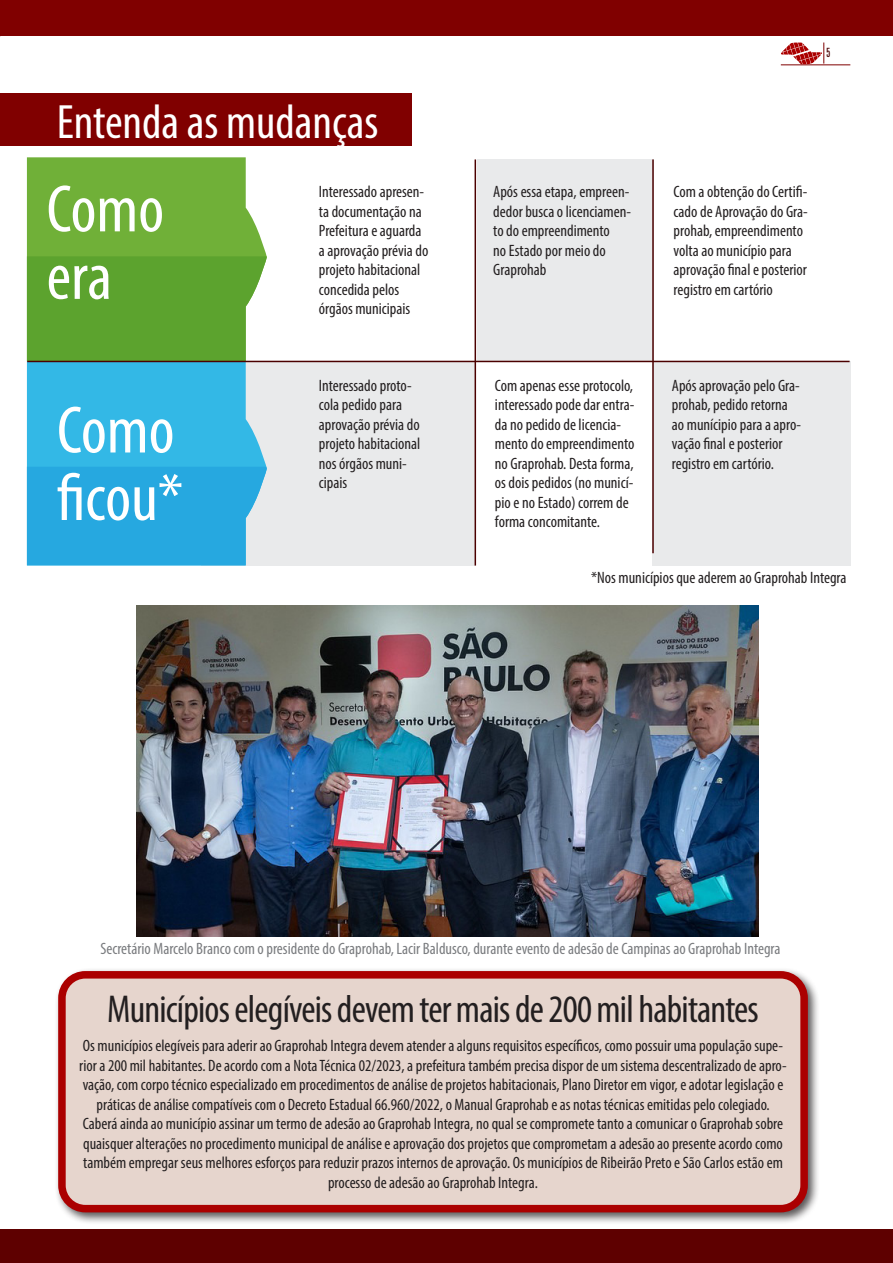
<style>
.page{position:relative;width:893px;height:1263px;background:#fff}
.page>*{position:absolute;margin:0;border:0;box-sizing:border-box;transform-origin:0 0}
.t1{font:condensed 67.5px "Myriad Pro";color:#fff}
.t2{font:condensed 48.45px "Myriad Pro";color:#fff}
.t3{font:condensed 39px "Myriad Pro";letter-spacing:-.02em;color:#231f20}
.t4{font:condensed 16.5px/19.5px "Myriad Pro";color:#231f20}
.t5{font:condensed 16.5px "Myriad Pro";color:#7a7c7f}
.t6{font:10.5px "Antonio";color:#4b0000}
</style>
<div class="page">
<div style="left:0;top:1229px;width:893px;height:34px;background:#5e0000"></div>
<div style="left:0;top:0;width:893px;height:36px;background:#800000"></div>
<div style="left:477px;top:159px;width:176px;height:203px;background:#e9eaeb"></div>
<div style="left:201px;top:361px;width:273px;height:205px;background:#e9eaeb"></div>
<div style="left:652px;top:361px;width:198px;height:205px;background:#e9eaeb"></div>
<div style="left:27px;top:157px;width:240px;height:99px;background:#70b038"></div>
<div style="left:27px;top:256px;width:240px;height:105px;background:#5ca32e"></div>
<div style="left:27px;top:362px;width:240px;height:105px;background:#33b8e6"></div>
<div style="left:27px;top:467px;width:240px;height:98px;background:#26a8e0"></div>
<div style="left:0;top:94px;width:411px;height:52px;background:#800000"></div>
<img style="left:136px;top:606px;width:622px;height:330px">
<hr style="left:781px;top:64px;width:69px;height:1px;background:#800000">
<svg style="left:781px;top:43px;width:43px;height:21px"></svg>
<div style="left:54px;top:967px;width:766px;height:258px;background:#231f20;opacity:.75"></div>
<div style="left:62px;top:975px;width:742px;height:233px;background:#e6d5cd;border-radius:23px"></div>
<div style="left:58px;top:971px;width:750px;height:241px;border:8px solid #ab0000;border-radius:23px"></div>
<hr style="left:27px;top:361px;width:823px;height:1px;background:#4b0000">
<hr style="left:475px;top:159px;width:1px;height:407px;background:#4b0000">
<hr style="left:652px;top:159px;width:2px;height:394px;background:#4b0000">
<p class="t2" style="left:57px;top:93px;width:323px">Entenda as mudanças</p>
<p class="t1" style="left:47px;top:168px;width:119px">Como</p>
<p class="t1" style="left:47px;top:236px;width:67px">era</p>
<p class="t4" style="left:319px;top:182px;width:111px">Interessado apresen&shy;ta documentação na<br>Prefeitura e aguarda a aprovação prévia do projeto habitacional concedida pelos órgãos municipais</p>
<p class="t6" style="left:826px;top:45px;width:6px">5</p>
<p class="t4" style="left:493px;top:182px;width:139px">Após essa etapa, empreen&shy;dedor busca o licenciamen&shy;to do empreendimento<br>no Estado por meio do<br>Graprohab</p>
<p class="t4" style="left:674px;top:182px;width:136px">Com a obtenção do Certifi&shy;cado de Aprovação do Gra&shy;prohab, empreendimento volta ao município para aprovação final e posterior registro em cartório</p>
<p class="t1" style="left:57px;top:389px;width:119px">Como</p>
<p class="t1" style="left:57px;top:457px;width:128px">ficou*</p>
<p class="t4" style="left:319px;top:375px;width:103px">Interessado proto&shy;cola pedido para aprovação prévia do projeto habitacional nos órgãos muni&shy;cipais</p>
<p class="t4" style="left:495px;top:375px;width:141px">Com apenas esse protocolo, interessado pode dar entra&shy;da no pedido de licencia&shy;mento do empreendimento no Graprohab. Desta forma, os dois pedidos (no municí&shy;pio e no Estado) correm de forma concomitante.</p>
<p class="t4" style="left:672px;top:375px;width:131px">Após aprovação pelo Gra&shy;prohab, pedido retorna ao munícipio para a apro&shy;vação final e posterior registro em cartório.</p>
<p class="t4" style="left:591px;top:568px;width:257px">*Nos municípios que aderem ao Graprohab Integra</p>
<p class="t5" style="left:100px;top:939px;width:682px">Secretário Marcelo Branco com o presidente do Graprohab, Lacir Baldusco, durante evento de adesão de Campinas ao Graprohab Integra</p>
<p class="t3" style="left:107px;top:986px;width:653px">Municípios elegíveis devem ter mais de 200 mil habitantes</p>
<p class="t4" style="left:79px;top:1036px;width:709px;text-align:center">Os municípios elegíveis para aderir ao Graprohab Integra devem atender a alguns requisitos específicos, como possuir uma população supe&shy;rior a 200 mil habitantes. De acordo com a Nota Técnica 02/2023, a prefeitura também precisa dispor de um sistema descentralizado de apro&shy;vação, com corpo técnico especializado em procedimentos de análise de projetos habitacionais, Plano Diretor em vigor, e adotar legislação e práticas de análise compatíveis com o Decreto Estadual 66.960/2022, o Manual Graprohab e as notas técnicas emitidas pelo colegiado.</p>
<p class="t4" style="left:83px;top:1114px;width:702px;text-align:center">Caberá ainda ao município assinar um termo de adesão ao Graprohab Integra, no qual se compromete tanto a comunicar o Graprohab sobre quaisquer alterações no procedimento municipal de análise e aprovação dos projetos que comprometam a adesão ao presente acordo como também empregar seus melhores esforços para reduzir prazos internos de aprovação. Os municípios de Ribeirão Preto e São Carlos estão em processo de adesão ao Graprohab Integra.</p>
</div>
